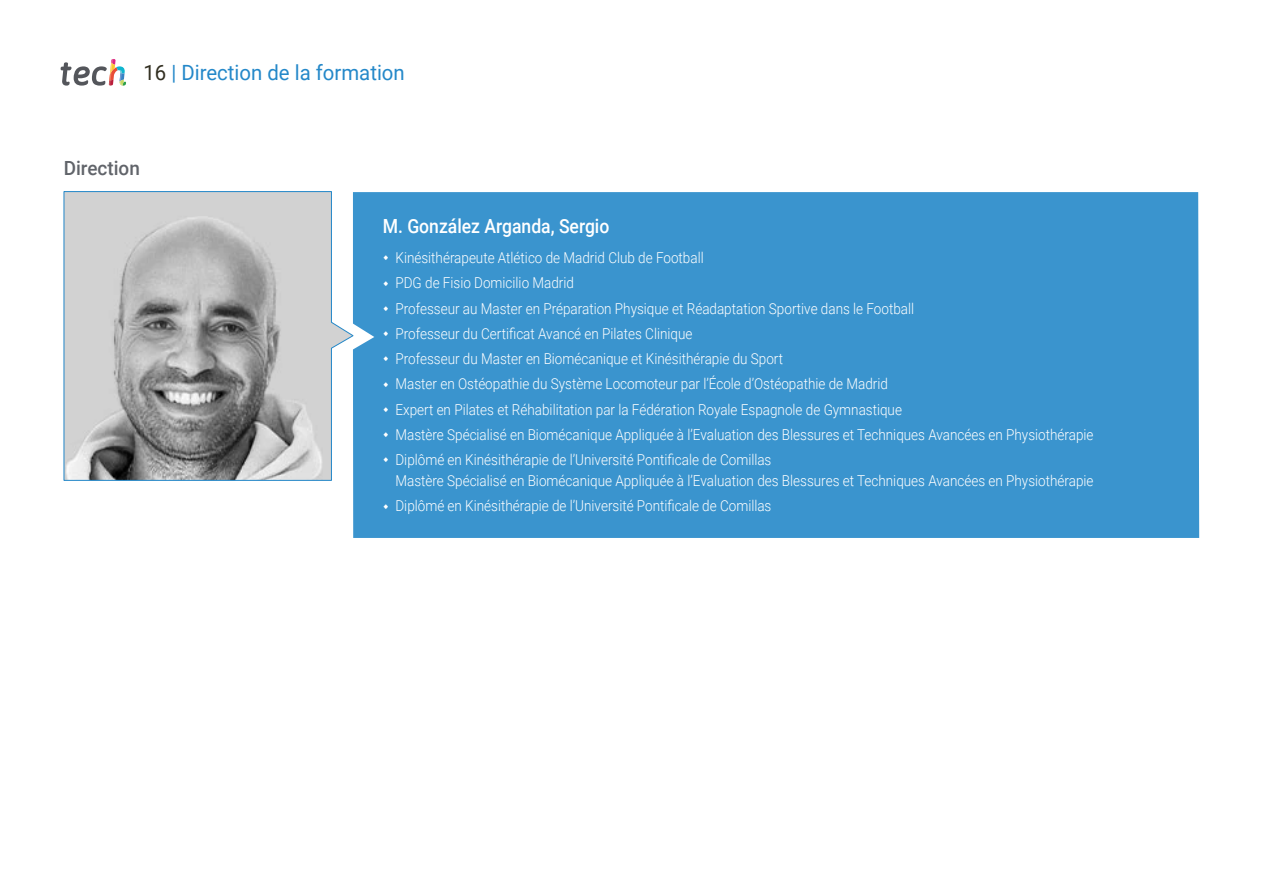
<style>
.page{position:relative;width:1263px;height:893px;background:#fff}
.page>*{position:absolute;margin:0;border:0;box-sizing:border-box;transform-origin:0 0}
.t1{font:21px "Roboto";color:#2488c9}
.t2{font:500 19.5px "Roboto";color:#fff;scale:.9 1}
.t3{font:500 19.5px "Roboto";color:#61646a}
.t4{font:300 15px/25.2px "Roboto";color:#fff;scale:.9 1}
.s1{color:#312e20}
</style>
<div class="page">
<div style="left:353px;top:192px;width:846px;height:346px;background:#3a94ce"></div>
<svg style="left:61px;top:59px;width:65px;height:27px"></svg>
<svg style="left:64px;top:191px;width:290px;height:290px"></svg>
<svg style="left:384px;top:255px;width:4px;height:5px"></svg>
<svg style="left:384px;top:281px;width:4px;height:5px"></svg>
<svg style="left:384px;top:306px;width:4px;height:5px"></svg>
<svg style="left:384px;top:331px;width:4px;height:5px"></svg>
<svg style="left:384px;top:356px;width:4px;height:5px"></svg>
<svg style="left:384px;top:382px;width:4px;height:5px"></svg>
<svg style="left:384px;top:407px;width:4px;height:5px"></svg>
<svg style="left:384px;top:432px;width:4px;height:5px"></svg>
<svg style="left:384px;top:457px;width:4px;height:5px"></svg>
<svg style="left:384px;top:504px;width:4px;height:5px"></svg>
<h1 class="t1" style="left:144px;top:57px;width:263px"><span class="s1">16</span> | Direction de la formation</h1>
<h2 class="t3" style="left:64px;top:154px;width:78px">Direction</h2>
<h2 class="t2" style="left:383px;top:212px;width:253px">M. González Arganda, Sergio</h2>
<p class="t4" style="left:395px;top:244px;width:777px">Kinésithérapeute Atlético de Madrid Club de Football<br>PDG de Fisio Domicilio Madrid<br>Professeur au Master en Préparation Physique et Réadaptation Sportive dans le Football<br>Professeur du Certificat Avancé en Pilates Clinique<br>Professeur du Master en Biomécanique et Kinésithérapie du Sport<br>Master en Ostéopathie du Système Locomoteur par l’École d’Ostéopathie de Madrid<br>Expert en Pilates et Réhabilitation par la Fédération Royale Espagnole de Gymnastique<br>Mastère Spécialisé en Biomécanique Appliquée à l’Evaluation des Blessures et Techniques Avancées en Physiothérapie Diplômé en Kinésithérapie de l’Université Pontificale de Comillas</p>
<p class="t4" style="left:395px;top:468px;width:777px">Mastère Spécialisé en Biomécanique Appliquée à l’Evaluation des Blessures et Techniques Avancées en Physiothérapie<br>Diplômé en Kinésithérapie de l’Université Pontificale de Comillas</p>
</div>
